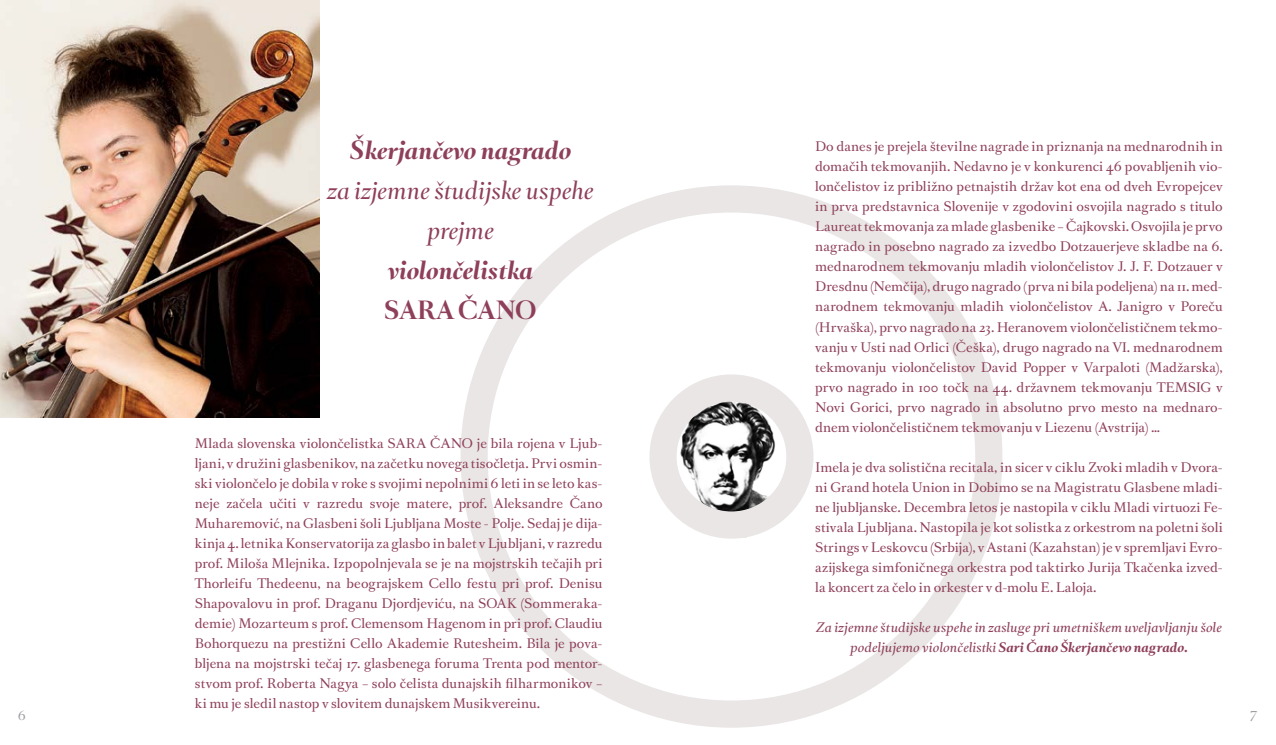
<style>
.page{position:relative;width:1276px;height:745px;background:#fff}
.page>*{position:absolute;margin:0;border:0;box-sizing:border-box;transform-origin:0 0}
.t1{font:italic 700 22.5px "Romain BP Headline";color:#8e3f59}
.t2{font:italic 22.5px/40px "Romain BP Headline";color:#8e3f59;text-align:center}
.t3{font:700 22.5px "Romain BP Headline";color:#8e3f59}
.t4{font:12.5px/20px "Romain BP Text";color:#8e3f59;text-align:justify}
.t5{font:italic 12.5px/20px "Romain BP Text";letter-spacing:.005em;color:#8e3f59;text-align:center}
.t6{font:12.5px "Romain BP Headline";color:#9d9fa2}
.s1{font-weight:700}
</style>
<div class="page">
<svg style="left:460px;top:185px;width:542px;height:542px"></svg>
<svg style="left:649px;top:374px;width:164px;height:164px"></svg>
<img style="left:0;top:0;width:319px;height:417px">
<h1 class="t1" style="left:350px;top:138px;width:223px">Škerjančevo nagrado</h1>
<h1 class="t2" style="left:327px;top:171px;width:268px">za izjemne študijske uspehe prejme</h1>
<h1 class="t1" style="left:388px;top:258px;width:147px">violončelistka</h1>
<h1 class="t3" style="left:385px;top:298px;width:153px">SARA ČANO</h1>
<p class="t4" style="left:815px;top:135px;width:409px">Do danes je prejela številne nagrade in priznanja na mednarodnih in domačih tekmovanjih. Nedavno je v konkurenci 46 povabljenih vio&shy;lončelistov iz približno petnajstih držav kot ena od dveh Evropejcev in prva predstavnica Slovenije v zgodovini osvojila nagrado s titulo Laureat tekmovanja za mlade glasbenike – Čajkovski. Osvojila je prvo nagrado in posebno nagrado za izvedbo Dotzauerjeve skladbe na 6. mednarodnem tekmovanju mladih violončelistov J. J. F. Dotzauer v Dresdnu (Nemčija), drugo nagrado (prva ni bila podeljena) na 11. med&shy;narodnem tekmovanju mladih violončelistov A. Janigro v Poreču (Hrvaška), prvo nagrado na 23. Heranovem violončelističnem tekmo&shy;vanju v Usti nad Orlici (Češka), drugo nagrado na VI. mednarodnem tekmovanju violončelistov David Popper v Varpaloti (Madžarska), prvo nagrado in 100 točk na 44. državnem tekmovanju TEMSIG v Novi Gorici, prvo nagrado in absolutno prvo mesto na mednaro&shy;dnem violončelističnem tekmovanju v Liezenu (Avstrija) …</p>
<p class="t4" style="left:815px;top:455px;width:409px">Imela je dva solistična recitala, in sicer v ciklu Zvoki mladih v Dvora&shy;ni Grand hotela Union in Dobimo se na Magistratu Glasbene mladi&shy;ne ljubljanske. Decembra letos je nastopila v ciklu Mladi virtuozi Fe&shy;stivala Ljubljana. Nastopila je kot solistka z orkestrom na poletni šoli Strings v Leskovcu (Srbija), v Astani (Kazahstan) je v spremljavi Evro&shy;azijskega simfoničnega orkestra pod taktirko Jurija Tkačenka izved&shy;la koncert za čelo in orkester v d-molu E. Laloja.</p>
<p class="t5" style="left:816px;top:615px;width:407px">Za izjemne študijske uspehe in zasluge pri umetniškem uveljavljanju šole podeljujemo violončelistki <span class="s1">Sari Čano Škerjančevo nagrado.</span></p>
<p class="t4" style="left:195px;top:432px;width:409px">Mlada slovenska violončelistka SARA ČANO je bila rojena v Ljub&shy;ljani, v družini glasbenikov, na začetku novega tisočletja. Prvi osmin&shy;ski violončelo je dobila v roke s svojimi nepolnimi 6 leti in se leto kas&shy;neje začela učiti v razredu svoje matere, prof. Aleksandre Čano Muharemović, na Glasbeni šoli Ljubljana Moste - Polje. Sedaj je dija&shy;kinja 4. letnika Konservatorija za glasbo in balet v Ljubljani, v razredu prof. Miloša Mlejnika. Izpopolnjevala se je na mojstrskih tečajih pri Thorleifu Thedeenu, na beograjskem Cello festu pri prof. Denisu Shapovalovu in prof. Draganu Djordjeviću, na SOAK (Sommeraka&shy;demie) Mozarteum s prof. Clemensom Hagenom in pri prof. Claudiu Bohorquezu na prestižni Cello Akademie Rutesheim. Bila je pova&shy;bljena na mojstrski tečaj 17. glasbenega foruma Trenta pod mentor&shy;stvom prof. Roberta Nagya – solo čelista dunajskih filharmonikov – ki mu je sledil nastop v slovitem dunajskem Musikvereinu.</p>
<p class="t6" style="left:18px;top:707px;width:10px">6</p>
<p class="t6" style="left:1250px;top:707px;width:8px">7</p>
</div>
